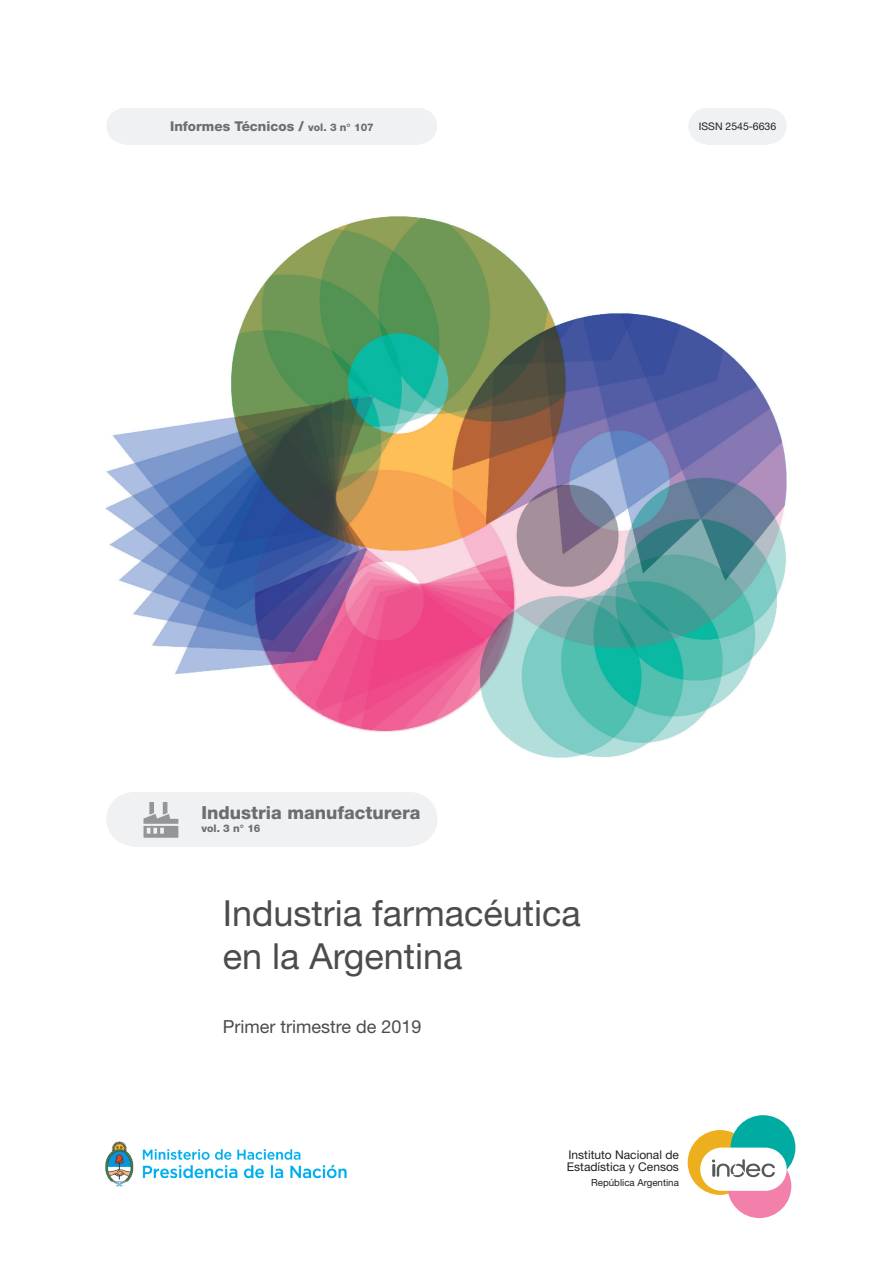
<style>
.page{position:relative;width:893px;height:1263px;background:#fff}
.page>*{position:absolute;margin:0;border:0;box-sizing:border-box;transform-origin:0 0}
.H1_título_portada{font:36px "Helvetica Neue LT Std";color:#4b4c4d}
.volanta_portada_2{font:800 18px "Helvetica Neue LT Std";color:#6c6d70}
.período_portada{font:18px "Helvetica Neue LT Std";color:#4b4c4d}
.volanta_portada_1{font:800 13.5px "Helvetica Neue LT Std";color:#6c6d70}
.t1{font:12px/12px "Helvetica Neue LT Std";color:#231f20}
.ISSN_portada{font:10.5px "Helvetica Neue LT Std";color:#231f20}
.volanta_portada_2-2{font:800 10.5px "Helvetica Neue LT Std";color:#6c6d70}
.t2{font:9.75px "Helvetica Neue LT Std";color:#231f20}
.s1{font-size:10.5px}
</style>
<div class="page">
<div style="left:128px;top:108px;width:287px;height:36px;background:#f0f1f2"></div>
<svg style="left:710px;top:108px;width:55px;height:36px"></svg>
<div style="left:106px;top:108px;width:36px;height:36px;background:#f0f1f2;border-radius:50%"></div>
<div style="left:106px;top:792px;width:54px;height:54px;background:#f0f1f2;border-radius:50%"></div>
<div style="left:383px;top:792px;width:54px;height:54px;background:#f0f1f2;border-radius:50%"></div>
<div style="left:688px;top:108px;width:36px;height:36px;background:#f0f1f2;border-radius:50%"></div>
<div style="left:401px;top:108px;width:36px;height:36px;background:#f0f1f2;border-radius:50%"></div>
<div style="left:751px;top:108px;width:36px;height:36px;background:#f0f1f2;border-radius:50%"></div>
<div style="left:688px;top:1130px;width:64px;height:65px;background:#eeaf1e;border-radius:50%"></div>
<div style="left:731px;top:1115px;width:64px;height:65px;background:#00aba2;border-radius:50%"></div>
<div style="left:727px;top:1154px;width:64px;height:64px;background:#f280ab;border-radius:50%"></div>
<div style="left:700px;top:1147px;width:87px;height:44px;background:#fff;border-radius:22px"></div>
<svg style="left:712px;top:1159px;width:63px;height:18px"></svg>
<img style="left:105px;top:216px;width:682px;height:541px">
<img style="left:105px;top:1141px;width:242px;height:46px">
<div style="left:138px;top:792px;width:267px;height:54px;background:#f0f1f2"></div>
<p class="volanta_portada_1" style="left:170px;top:118px;width:205px">Informes Técnicos / <span class="s1">vol. 3 n° 107</span></p>
<p class="ISSN_portada" style="left:699px;top:120px;width:79px">ISSN 2545-6636</p>
<p class="volanta_portada_2" style="left:201px;top:802px;width:221px">Industria manufacturera</p>
<p class="volanta_portada_2-2" style="left:201px;top:822px;width:61px">vol. 3 n° 16</p>
<p class="H1_título_portada" style="left:223px;top:891px;width:360px">Industria farmacéutica</p>
<p class="H1_título_portada" style="left:223px;top:935px;width:241px">en la Argentina</p>
<p class="período_portada" style="left:223px;top:1015px;width:200px">Primer trimestre de 2019</p>
<p class="t1" style="left:567px;top:1149px;width:114px">Instituto Nacional de<br>Estadística y Censos</p>
<p class="t2" style="left:591px;top:1176px;width:89px">República Argentina</p>
</div>
